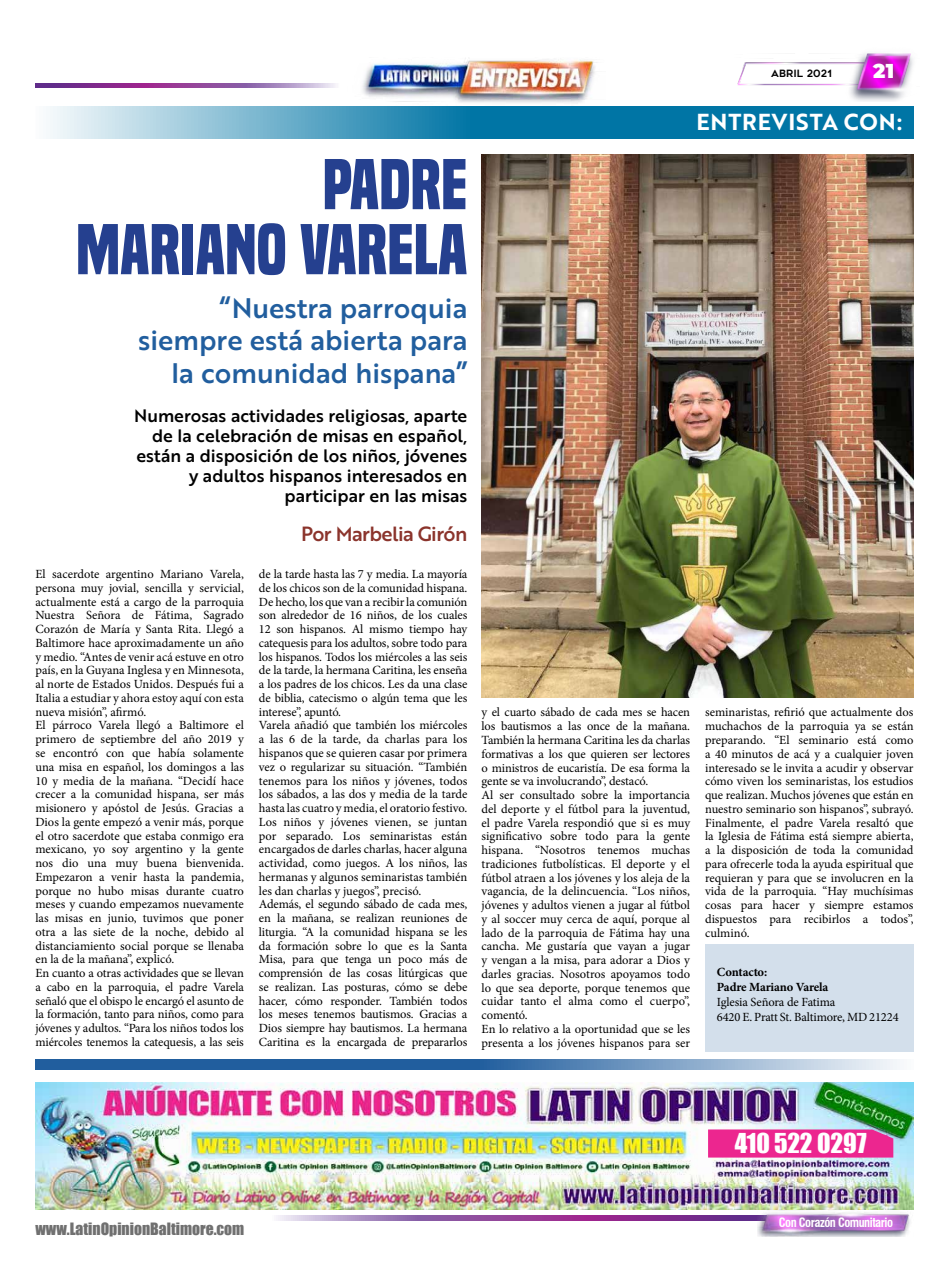
<style>
.page{position:relative;width:949px;height:1279px;background:#fff}
.page>*{position:absolute;margin:0;border:0;box-sizing:border-box;transform-origin:0 0}
.t1{font:700 66.25px/65px "Built Titling Rg";color:#25408f;text-align:right}
.t2{font:27.5px/32.5px "Brother 1816 Medium";color:#215e9e;text-align:right}
.t3{font:25.12px "Impact";color:#fff}
.t4{font:22.5px "Brother 1816 Bold";letter-spacing:.04em;color:#fff}
.t5{font:20px "Brother 1816 Medium";letter-spacing:-.03em;color:#8b342c}
.t6{font:900 20px "Montserrat";color:#fff}
.t7{font:17.5px/20px "Brother 1816 Medium";color:#000;text-align:right}
.t8{font:15.62px "Impact";color:#707070}
.t9{font:12.5px/13.8px "Minion Pro";letter-spacing:-.005em;color:#000}
.t10{font:700 12.5px/15px "Minion Pro";letter-spacing:-.015em;color:#000}
.t11{font:700 condensed 12.5px "Swiss 721 BT";letter-spacing:-.04em;color:#fff}
.t12{font:10px "Geometos";letter-spacing:.005em;color:#000}
</style>
<div class="page">
<img style="left:737px;top:53px;width:176px;height:48px">
<svg style="left:276px;top:1215px;width:481px;height:4px;background:#9756a4"></svg>
<svg style="left:35px;top:84px;width:301px;height:4px"></svg>
<img style="left:362px;top:58px;width:235px;height:46px">
<img style="left:757px;top:1210px;width:153px;height:25px">
<img style="left:35px;top:1082px;width:878px;height:126px">
<svg style="left:50px;top:106px;width:863px;height:33px;background:#3b94b9"></svg>
<svg style="left:35px;top:1059px;width:865px;height:10px;background:#5483b4"></svg>
<div style="left:704px;top:943px;width:209px;height:107px;background:#d3dfeb"></div>
<img style="left:481px;top:155px;width:432px;height:542px">
<div style="left:708px;top:1129px;width:185px;height:28px;background:#ec268f"></div>
<h1 class="t1" style="left:76px;top:153px;width:393px">PADRE<br>MARIANO VARELA</h1>
<h2 class="t2" style="left:138px;top:290px;width:331px">“Nuestra parroquia siempre está abierta para la comunidad hispana”</h2>
<h3 class="t7" style="left:134px;top:405px;width:335px">Numerosas actividades religiosas, aparte de la celebración de misas en español, están a disposición de los niños, jóvenes y adultos hispanos interesados en participar en las misas</h3>
<h3 class="t5" style="left:301px;top:519px;width:168px">Por Marbelia Girón</h3>
<p class="t9" style="left:35px;top:567px;width:210px">El sacerdote argentino Mariano Varela, persona muy jovial, sencilla y servicial, actualmente está a cargo de la parroquia Nuestra Señora de Fátima, Sagrado Corazón de María y Santa Rita. Llegó a Baltimore hace aproximadamente un año y medio. “Antes de venir acá estuve en otro país, en la Guyana Inglesa y en Minnesota, al norte de Estados Unidos. Después fui a Italia a estudiar y ahora estoy aquí con esta nueva misión”, afirmó.<br>El párroco Varela llegó a Baltimore el primero de septiembre del año 2019 y se encontró con que había solamente una misa en español, los domingos a las 10 y media de la mañana. “Decidí hace crecer a la comunidad hispana, ser más misionero y apóstol de Jesús. Gracias a Dios la gente empezó a venir más, porque el otro sacerdote que estaba conmigo era mexicano, yo soy argentino y la gente nos dio una muy buena bienvenida.<br>Empezaron a venir hasta la pandemia, porque no hubo misas durante cuatro meses y cuando empezamos nuevamente las misas en junio, tuvimos que poner otra a las siete de la noche, debido al distanciamiento social porque se llenaba en la de la mañana”, explicó.<br>En cuanto a otras actividades que se llevan a cabo en la parroquia, el padre Varela señaló que el obispo le encargó el asunto de la formación, tanto para niños, como para jóvenes y adultos. “Para los niños todos los miércoles tenemos la catequesis, a las seis</p>
<p class="t9" style="left:259px;top:567px;width:210px">de la tarde hasta las 7 y media. La mayoría de los chicos son de la comunidad hispana.<br>De hecho, los que van a recibir la comunión son alrededor de 16 niños, de los cuales 12 son hispanos. Al mismo tiempo hay catequesis para los adultos, sobre todo para los hispanos. Todos los miércoles a las seis de la tarde, la hermana Caritina, les enseña a los padres de los chicos. Les da una clase de biblia, catecismo o algún tema que les interese”, apuntó.<br>Varela añadió que también los miércoles a las 6 de la tarde, da charlas para los hispanos que se quieren casar por primera vez o regularizar su situación. “También tenemos para los niños y jóvenes, todos los sábados, a las dos y media de la tarde hasta las cuatro y media, el oratorio festivo.<br>Los niños y jóvenes vienen, se juntan por separado. Los seminaristas están encargados de darles charlas, hacer alguna actividad, como juegos. A los niños, las hermanas y algunos seminaristas también les dan charlas y juegos”, precisó.<br>Además, el segundo sábado de cada mes, en la mañana, se realizan reuniones de liturgia. “A la comunidad hispana se les da formación sobre lo que es la Santa Misa, para que tenga un poco más de comprensión de las cosas litúrgicas que se realizan. Las posturas, cómo se debe hacer, cómo responder. También todos los meses tenemos bautismos. Gracias a Dios siempre hay bautismos. La hermana Caritina es la encargada de prepararlos</p>
<h3 class="t6" style="left:873px;top:56px;width:22px">21</h3>
<h3 class="t4" style="left:696px;top:105px;width:207px">ENTREVISTA CON:</h3>
<p class="t12" style="left:771px;top:67px;width:62px">Abril 2021</p>
<p class="t9" style="left:481px;top:705px;width:210px">y el cuarto sábado de cada mes se hacen los bautismos a las once de la mañana.<br>También la hermana Caritina les da charlas formativas a los que quieren ser lectores o ministros de eucaristía. De esa forma la gente se va involucrando”, destacó.<br>Al ser consultado sobre la importancia del deporte y el fútbol para la juventud, el padre Varela respondió que si es muy significativo sobre todo para la gente hispana. “Nosotros tenemos muchas tradiciones futbolísticas. El deporte y el fútbol atraen a los jóvenes y los aleja de la vagancia, de la delincuencia. “Los niños, jóvenes y adultos vienen a jugar al fútbol y al soccer muy cerca de aquí, porque al lado de la parroquia de Fátima hay una cancha. Me gustaría que vayan a jugar y vengan a la misa, para adorar a Dios y darles gracias. Nosotros apoyamos todo lo que sea deporte, porque tenemos que cuidar tanto el alma como el cuerpo”, comentó.<br>En lo relativo a la oportunidad que se les presenta a los jóvenes hispanos para ser</p>
<p class="t9" style="left:705px;top:705px;width:210px;text-align:justify">seminaristas, refirió que actualmente dos muchachos de la parroquia ya se están preparando. “El seminario está como a 40 minutos de acá y a cualquier joven interesado se le invita a acudir y observar cómo viven los seminaristas, los estudios que realizan. Muchos jóvenes que están en nuestro seminario son hispanos”, subrayó.<br>Finalmente, el padre Varela resaltó que la Iglesia de Fátima está siempre abierta, a la disposición de toda la comunidad para ofrecerle toda la ayuda espiritual que requieran y para que se involucren en la vida de la parroquia. “Hay muchísimas cosas para hacer y siempre estamos dispuestos para recibirlos a todos”, culminó.</p>
<p class="t10" style="left:717px;top:963px;width:113px">Contacto:<br>Padre Mariano Varela</p>
<p class="t9" style="left:717px;top:994px;width:183px;line-height:15px">Iglesia Señora de Fatima<br>6420 E. Pratt St. Baltimore, MD 21224</p>
<p class="t8" style="left:35px;top:1216px;width:210px">www.LatinOpinionBaltimore.com</p>
<h3 class="t3" style="left:734px;top:1123px;width:133px">410 522 0297</h3>
<p class="t11" style="left:779px;top:1214px;width:116px">Con Corazón Comunitario</p>
</div>
